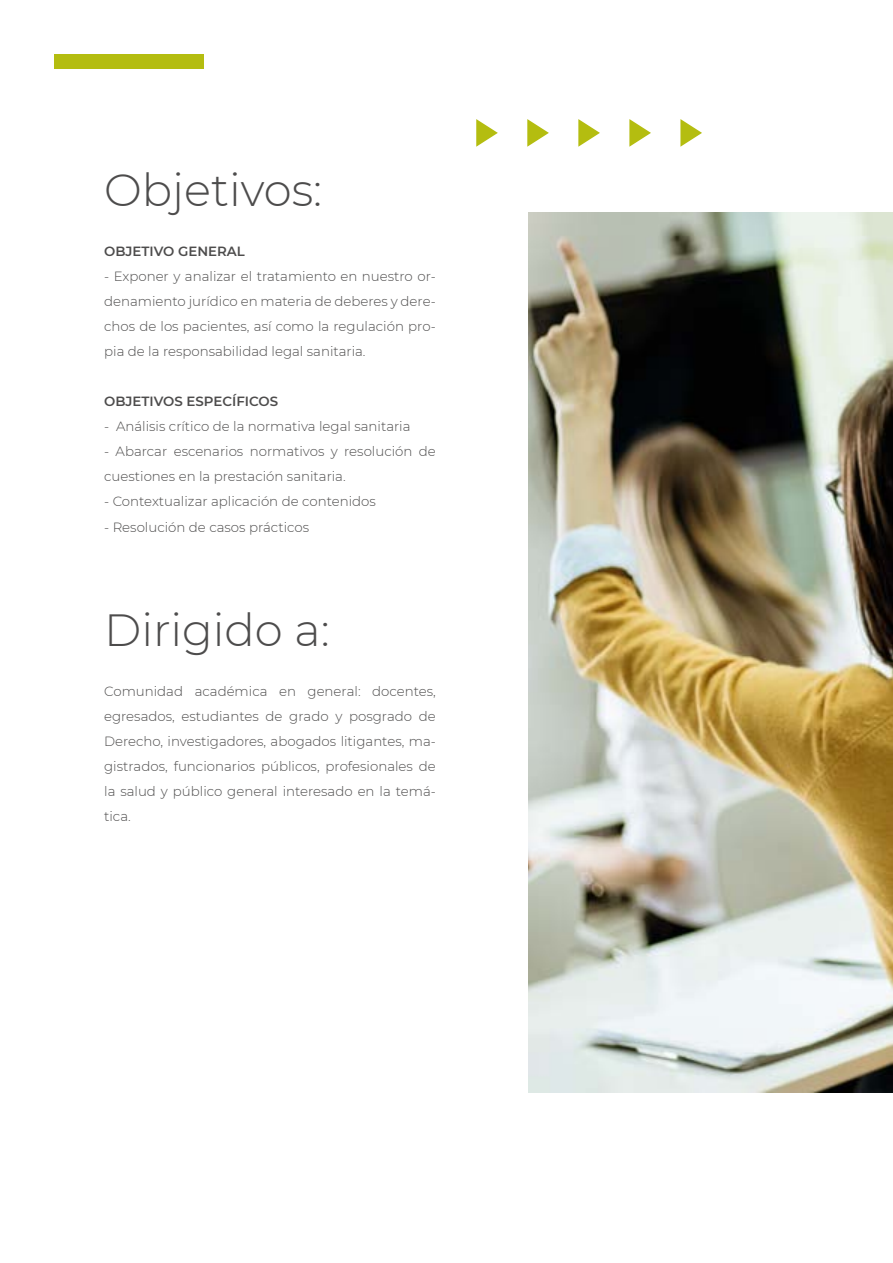
<style>
.page{position:relative;width:893px;height:1263px;background:#fff}
.page>*{position:absolute;margin:0;border:0;box-sizing:border-box;transform-origin:0 0}
.t1{font:300 45px "Montserrat";color:#4d4c4c}
.t2{font:300 13.35px/25px "Montserrat";color:#4d4c4c;text-align:justify}
.t3{font:600 13.35px "Montserrat";color:#4d4c4c}
</style>
<div class="page">
<div style="left:54px;top:54px;width:149px;height:14px;background:#b4bd10"></div>
<img style="left:528px;top:213px;width:365px;height:880px">
<svg style="left:476px;top:119px;width:22px;height:28px"></svg>
<svg style="left:527px;top:119px;width:22px;height:28px"></svg>
<svg style="left:578px;top:119px;width:22px;height:28px"></svg>
<svg style="left:629px;top:119px;width:22px;height:28px"></svg>
<svg style="left:680px;top:119px;width:22px;height:28px"></svg>
<h1 class="t1" style="left:104px;top:160px;width:220px">Objetivos:</h1>
<p class="t3" style="left:104px;top:242px;width:142px">OBJETIVO GENERAL</p>
<p class="t2" style="left:104px;top:264px;width:333px">- Exponer y analizar el tratamiento en nuestro or&shy;denamiento jurídico en materia de deberes y dere&shy;chos de los pacientes, así como la regulación pro&shy;pia de la responsabilidad legal sanitaria.</p>
<p class="t3" style="left:104px;top:392px;width:176px">OBJETIVOS ESPECÍFICOS</p>
<p class="t2" style="left:104px;top:414px;width:308px">- Análisis crítico de la normativa legal sanitaria</p>
<p class="t2" style="left:104px;top:439px;width:333px">- Abarcar escenarios normativos y resolución de cuestiones en la prestación sanitaria.</p>
<p class="t2" style="left:104px;top:489px;width:273px">- Contextualizar aplicación de contenidos</p>
<p class="t2" style="left:104px;top:514px;width:207px">- Resolución de casos prácticos</p>
<h1 class="t1" style="left:104px;top:599px;width:227px">Dirigido a:</h1>
<p class="t2" style="left:104px;top:678px;width:333px">Comunidad académica en general: docentes, egresados, estudiantes de grado y posgrado de Derecho, investigadores, abogados litigantes, ma&shy;gistrados, funcionarios públicos, profesionales de la salud y público general interesado en la temá&shy;tica.</p>
</div>
